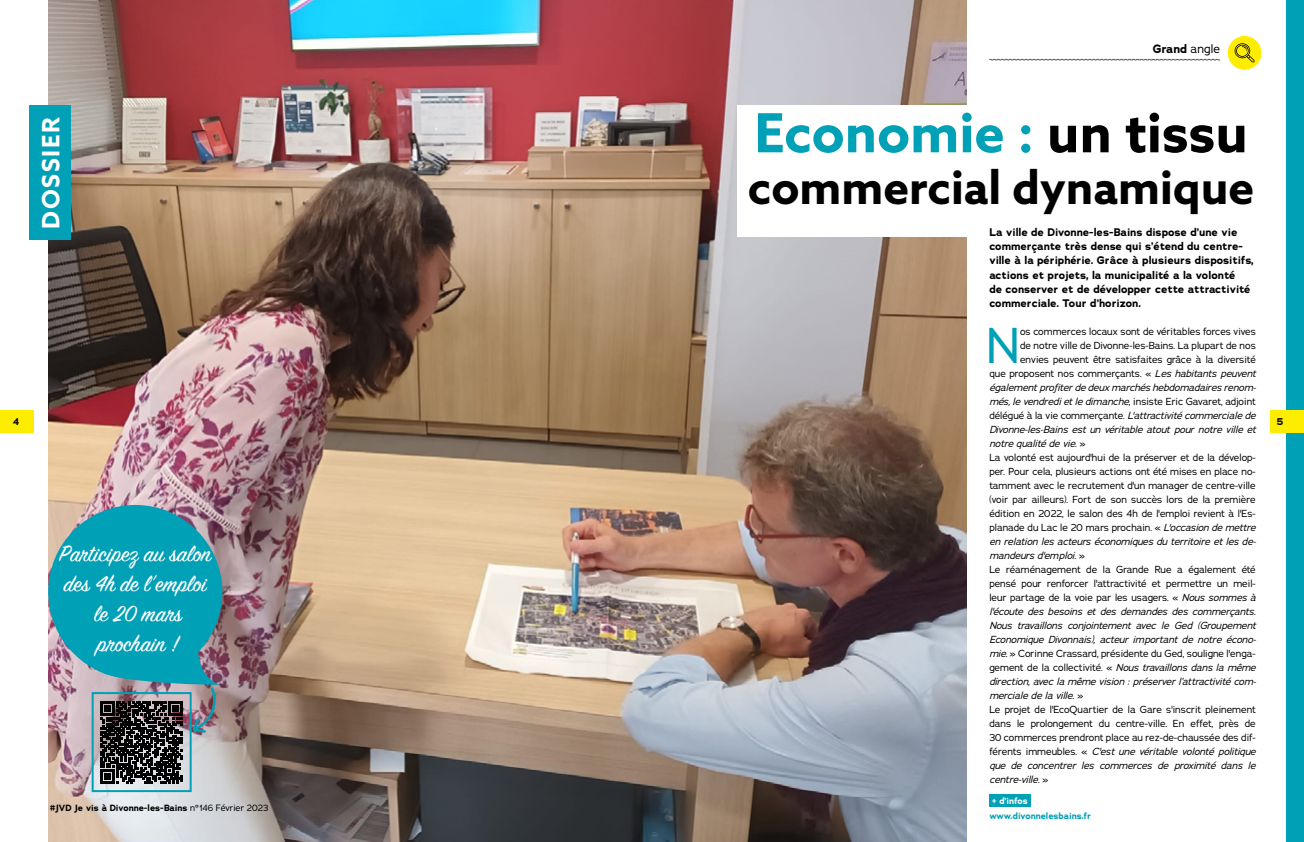
<style>
.page{position:relative;width:1304px;height:842px;background:#fff}
.page>*{position:absolute;margin:0;border:0;box-sizing:border-box;transform-origin:0 0}
.t1{font:700 54px "Azo Sans";color:#00a0b6}
.t2{font:49.2px "Adrianna";color:#00a0b6}
.t3{font:700 46px "Azo Sans";color:#000}
.t4{font:25px/30px "Sign Painter House Script";color:#fff;text-align:center}
.t5{font:700 24px "Azo Sans";letter-spacing:.07em;color:#fff}
.t6{font:700 12px "Adrianna";color:#000}
.t7{font:700 11px/14px "Adrianna";color:#000}
.t8{font:10px "Adrianna";color:#000}
.t9{font:italic 10px "Adrianna";color:#000}
.t10{font:700 10px "Adrianna";color:#000}
.t11{font:700 9px "Adrianna";color:#000}
.t12{font:700 9px "Adrianna";color:#00a0b6}
.t13{font:700 9px "Adrianna";color:#fff}
.s1{font-weight:400}
.s2{color:#000}
.s3{font-style:italic}
.s4{font-style:normal}
</style>
<div class="page">
<div style="left:1228px;top:36px;width:33px;height:34px;background:#ffed00;border-radius:50%"></div>
<div style="left:1287px;top:0;width:17px;height:842px;background:#00a0b6"></div>
<div style="left:0;top:410px;width:34px;height:22px;background:#ffed00"></div>
<div style="left:1270px;top:410px;width:34px;height:22px;background:#ffed00"></div>
<svg style="left:1235px;top:43px;width:20px;height:19px"></svg>
<svg style="left:989px;top:59px;width:231px;height:2px"></svg>
<img style="left:48px;top:0;width:919px;height:842px">
<div style="left:737px;top:106px;width:321px;height:131px;background:#fff"></div>
<div style="left:29px;top:106px;width:41px;height:134px;background:#00a0b6"></div>
<div style="left:48px;top:505px;width:174px;height:174px;background:#00a0b6;border-radius:50%"></div>
<div style="left:989px;top:794px;width:42px;height:12px;background:#00a0b6"></div>
<div style="left:92px;top:692px;width:100px;height:100px;border:2px solid #00a0b6"></div>
<svg style="left:77px;top:644px;width:143px;height:139px"></svg>
<p class="t6" style="left:1153px;top:41px;width:69px">Grand <span class="s1">angle</span></p>
<h1 class="t1" style="left:754px;top:97px;width:495px">Economie : <span class="s2">un tissu</span></h1>
<h3 class="t3" style="left:748px;top:157px;width:508px">commercial dynamique</h3>
<h3 class="t5" style="left:35px;top:229px;width:113px;rotate:-90deg">DOSSIER</h3>
<p class="t7" style="left:989px;top:226px;width:266px">La ville de Divonne-les-Bains dispose d’une vie commerçante très dense qui s’étend du centre&shy;ville à la périphérie. Grâce à plusieurs dispositifs, actions et projets, la municipalité a la volonté<br>de conserver et de développer cette attractivité commerciale. Tour d’horizon.</p>
<h2 class="t2" style="left:986px;top:313px;width:35px">N</h2>
<p class="t8" style="left:1020px;top:324px;width:237px">os commerces locaux sont de véritables forces vives</p>
<p class="t8" style="left:1020px;top:338px;width:237px">de notre ville de Divonne-les-Bains. La plupart de nos</p>
<p class="t8" style="left:1020px;top:352px;width:237px">envies peuvent être satisfaites grâce à la diversité</p>
<p class="t8" style="left:989px;top:366px;width:268px">que proposent nos commerçants. « <span class="s3">Les habitants peuvent</span></p>
<p class="t9" style="left:989px;top:380px;width:268px">également profiter de deux marchés hebdomadaires renom-</p>
<p class="t8" style="left:989px;top:394px;width:268px"><span class="s3">més, le vendredi et le dimanche</span>, insiste Eric Gavaret, adjoint</p>
<p class="t9" style="left:989px;top:408px;width:268px"><span class="s4">délégué à la vie commerçante.</span> L'attractivité commerciale de</p>
<p class="t9" style="left:989px;top:422px;width:268px">Divonne-les-Bains est un véritable atout pour notre ville et</p>
<p class="t9" style="left:989px;top:436px;width:98px">notre qualité de vie. <span class="s4">»</span></p>
<p class="t8" style="left:989px;top:450px;width:268px">La volonté est aujourd'hui de la préserver et de la dévelop-</p>
<p class="t8" style="left:989px;top:464px;width:268px">per. Pour cela, plusieurs actions ont été mises en place no-</p>
<p class="t8" style="left:989px;top:478px;width:268px">tamment avec le recrutement d'un manager de centre-ville</p>
<p class="t8" style="left:989px;top:492px;width:268px">(voir par ailleurs). Fort de son succès lors de la première</p>
<p class="t8" style="left:989px;top:506px;width:268px">édition en 2022, le salon des 4h de l'emploi revient à l'Es-</p>
<p class="t8" style="left:989px;top:520px;width:268px">planade du Lac le 20 mars prochain. « <span class="s3">L'occasion de mettre</span></p>
<p class="t9" style="left:989px;top:534px;width:268px">en relation les acteurs économiques du territoire et les de-</p>
<p class="t9" style="left:989px;top:548px;width:97px">mandeurs d'emploi. <span class="s4">»</span></p>
<p class="t8" style="left:989px;top:562px;width:268px">Le réaménagement de la Grande Rue a également été</p>
<p class="t8" style="left:989px;top:576px;width:268px">pensé pour renforcer l'attractivité et permettre un meil-</p>
<p class="t8" style="left:989px;top:590px;width:268px">leur partage de la voie par les usagers. « <span class="s3">Nous sommes à</span></p>
<p class="t9" style="left:989px;top:604px;width:268px">l'écoute des besoins et des demandes des commerçants.</p>
<p class="t9" style="left:989px;top:618px;width:268px">Nous travaillons conjointement avec le Ged (Groupement</p>
<p class="t9" style="left:989px;top:632px;width:268px">Economique Divonnais), acteur important de notre écono-</p>
<p class="t8" style="left:989px;top:646px;width:268px"><span class="s3">mie.</span> » Corinne Crassard, présidente du Ged, souligne l'enga-</p>
<p class="t9" style="left:989px;top:660px;width:268px"><span class="s4">gement de la collectivité. «</span> Nous travaillons dans la même</p>
<p class="t9" style="left:989px;top:674px;width:268px">direction, avec la même vision : préserver l’attractivité com-</p>
<p class="t9" style="left:989px;top:688px;width:95px">merciale de la ville. <span class="s4">»</span></p>
<p class="t8" style="left:989px;top:702px;width:268px">Le projet de l'EcoQuartier de la Gare s'inscrit pleinement</p>
<p class="t8" style="left:989px;top:716px;width:268px">dans le prolongement du centre-ville. En effet, près de</p>
<p class="t8" style="left:989px;top:730px;width:268px">30 commerces prendront place au rez-de-chaussée des dif-</p>
<p class="t9" style="left:989px;top:744px;width:268px"><span class="s4">férents immeubles. «</span> C'est une véritable volonté politique</p>
<p class="t9" style="left:989px;top:758px;width:268px">que de concentrer les commerces de proximité dans le</p>
<p class="t9" style="left:989px;top:772px;width:61px">centre-ville. <span class="s4">»</span></p>
<p class="t13" style="left:992px;top:794px;width:37px">+ d’infos</p>
<p class="t12" style="left:989px;top:809px;width:103px">www.divonnelesbains.fr</p>
<p class="t10" style="left:13px;top:415px;width:8px">4</p>
<p class="t10" style="left:1277px;top:415px;width:8px">5</p>
<h3 class="t4" style="left:60px;top:541px;width:153px">Participez au salon des 4h de l’emploi le 20 mars prochain !</h3>
<p class="t11" style="left:50px;top:802px;width:220px">#JVD Je vis à Divonne-les-Bains <span class="s1">n°146 Février 2023</span></p>
</div>
